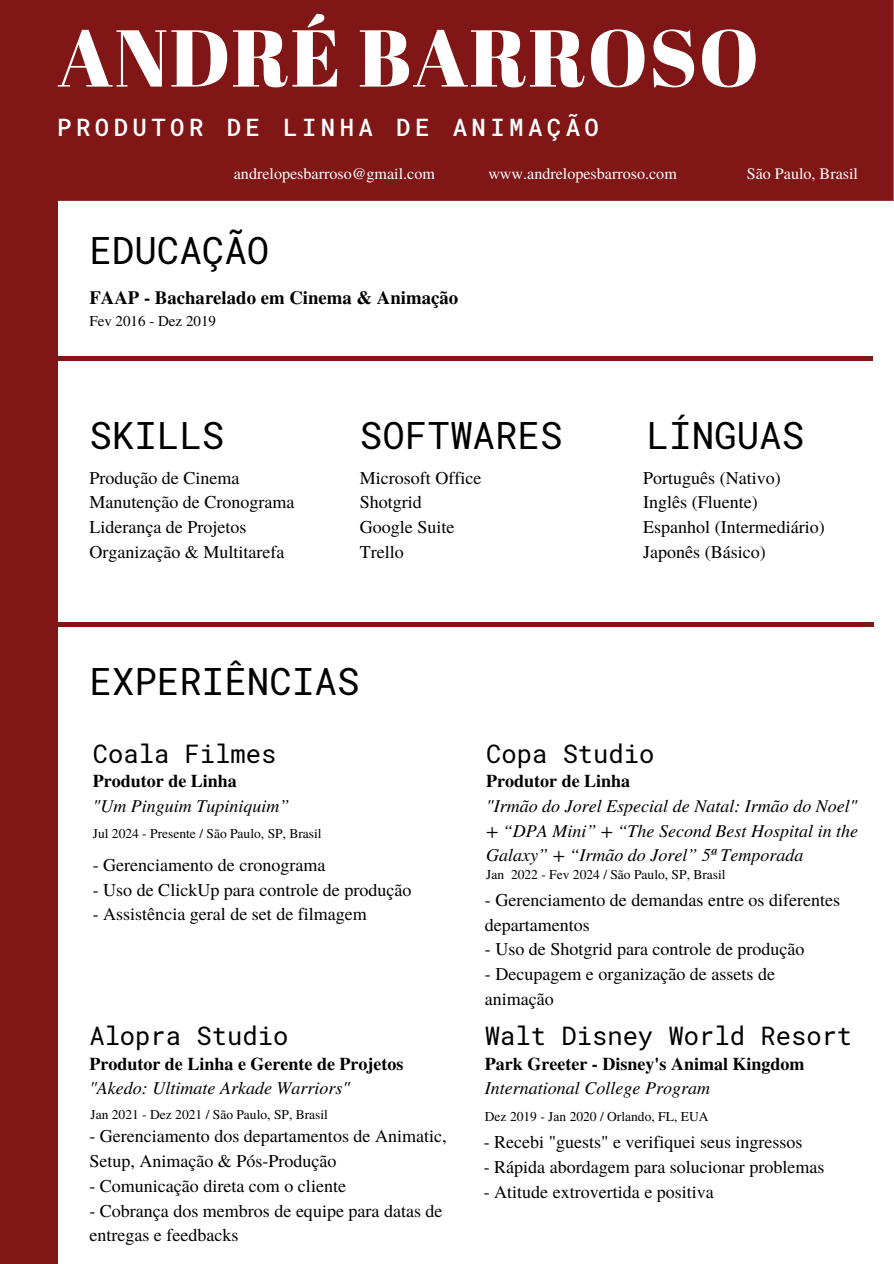
<style>
.page{position:relative;width:894px;height:1264px;background:#fff}
.page>*{position:absolute;margin:0;border:0;box-sizing:border-box;transform-origin:0 0}
.t1{font:80.4px "Abril Fatface";letter-spacing:.015em;color:#fff}
.t2{font:37.5px "Roboto Mono";color:#000}
.t3{font:25.5px "Roboto Mono";color:#000}
.t4{font:500 24px "Roboto Mono";letter-spacing:.185em;color:#fff}
.t5{font:700 18.75px "Te X Gyre Termes";color:#000}
.t6{font:18px/24.8px "Te X Gyre Termes";color:#000}
.t7{font:italic 18px/24.8px "Te X Gyre Termes";color:#000}
.t8{font:700 18px/24.8px "Te X Gyre Termes";color:#000}
.t9{font:16.05px "Te X Gyre Termes";color:#fff}
.t10{font:15px "Te X Gyre Termes";color:#000}
.t11{font:13.5px "Te X Gyre Termes";color:#000}
.s1{font-weight:700;font-style:normal}
.s2{font-weight:400;font-style:italic}
</style>
<div class="page">
<div style="left:0;top:0;width:893px;height:201px;background:#801616"></div>
<div style="left:0;top:0;width:57px;height:1263px;background:#801616"></div>
<hr style="left:0;top:357px;width:872px;height:4px;background:#801616">
<hr style="left:0;top:623px;width:872px;height:3px;background:#801616">
<h1 class="t1" style="left:57px;top:1px;width:703px">ANDRÉ BARROSO</h1>
<h5 class="t4" style="left:57px;top:110px;width:543px">PRODUTOR DE LINHA DE ANIMAÇÃO</h5>
<h3 class="t9" style="left:234px;top:162px;width:202px">andrelopesbarroso@gmail.com</h3>
<h6 class="t9" style="left:488px;top:162px;width:190px">www.andrelopesbarroso.com</h6>
<h6 class="t2" style="left:89px;top:224px;width:181px">EDUCAÇÃO</h6>
<h6 class="t5" style="left:89px;top:283px;width:370px">FAAP - Bacharelado em Cinema &amp; Animação</h6>
<h6 class="t10" style="left:89px;top:310px;width:128px">Fev 2016 - Dez 2019</h6>
<h5 class="t9" style="left:746px;top:162px;width:113px">São Paulo, Brasil</h5>
<h2 class="t2" style="left:89px;top:409px;width:136px">SKILLS</h2>
<h4 class="t2" style="left:360px;top:409px;width:204px">SOFTWARES</h4>
<h5 class="t2" style="left:646px;top:409px;width:159px">LÍNGUAS</h5>
<h2 class="t6" style="left:89px;top:464px;width:206px">Produção de Cinema<br>Manutenção de Cronograma<br>Liderança de Projetos<br>Organização &amp; Multitarefa</h2>
<h2 class="t6" style="left:360px;top:464px;width:123px">Microsoft Office<br>Shotgrid<br>Google Suite<br>Trello</h2>
<h2 class="t6" style="left:643px;top:464px;width:183px">Português (Nativo)<br>Inglês (Fluente)<br>Espanhol (Intermediário)<br>Japonês (Básico)</h2>
<h5 class="t2" style="left:89px;top:655px;width:271px">EXPERIÊNCIAS</h5>
<p class="t3" style="left:93px;top:735px;width:185px">Coala Filmes</p>
<p class="t7" style="left:93px;top:767px;width:198px"><span class="s1">Produtor de Linha<br></span>"Um Pinguim Tupiniquim”</p>
<h5 class="t11" style="left:93px;top:823px;width:230px">Jul 2024 - Presente / São Paulo, SP, Brasil</h5>
<h5 class="t6" style="left:93px;top:851px;width:234px">- Gerenciamento de cronograma</h5>
<h5 class="t6" style="left:93px;top:876px;width:320px">- Uso de ClickUp para controle de produção</h5>
<h5 class="t6" style="left:93px;top:901px;width:275px">- Assistência geral de set de filmagem</h5>
<h5 class="t3" style="left:89px;top:1018px;width:200px">Alopra Studio</h5>
<h5 class="t8" style="left:89px;top:1050px;width:315px">Produtor de Linha e Gerente de Projetos <span class="s2">"Akedo: Ultimate Arkade Warriors"</span></h5>
<h2 class="t6" style="left:89px;top:1122px;width:358px">- Gerenciamento dos departamentos de Animatic,<br>Setup, Animação &amp; Pós-Produção</h2>
<h2 class="t6" style="left:89px;top:1172px;width:258px">- Comunicação direta com o cliente</h2>
<h2 class="t6" style="left:89px;top:1197px;width:354px">- Cobrança dos membros de equipe para datas de entregas e feedbacks</h2>
<h4 class="t11" style="left:90px;top:1105px;width:239px">Jan 2021 - Dez 2021 / São Paulo, SP, Brasil</h4>
<h4 class="t3" style="left:486px;top:735px;width:170px">Copa Studio</h4>
<h4 class="t7" style="left:486px;top:767px;width:373px"><span class="s1">Produtor de Linha<br></span>"Irmão do Jorel Especial de Natal: Irmão do Noel" + “DPA Mini” + “The Second Best Hospital in the Galaxy” + “Irmão do Jorel” 5ª Temporada</h4>
<h5 class="t6" style="left:484px;top:886px;width:356px">- Gerenciamento de demandas entre os diferentes departamentos</h5>
<h5 class="t6" style="left:484px;top:935px;width:321px">- Uso de Shotgrid para controle de produção</h5>
<h5 class="t6" style="left:484px;top:960px;width:291px">- Decupagem e organização de assets de animação</h5>
<h5 class="t11" style="left:486px;top:864px;width:241px">Jan 2022 - Fev 2024 / São Paulo, SP, Brasil</h5>
<p class="t3" style="left:484px;top:1018px;width:369px">Walt Disney World Resort</p>
<h5 class="t8" style="left:484px;top:1050px;width:321px">Park Greeter - Disney's Animal Kingdom<br><span class="s2">International College Program</span></h5>
<p class="t6" style="left:483px;top:1128px;width:320px">- Recebi "guests" e verifiquei seus ingressos</p>
<p class="t6" style="left:483px;top:1153px;width:342px">- Rápida abordagem para solucionar problemas</p>
<p class="t6" style="left:483px;top:1178px;width:231px">- Atitude extrovertida e positiva</p>
<h5 class="t11" style="left:484px;top:1106px;width:225px">Dez 2019 - Jan 2020 / Orlando, FL, EUA</h5>
</div>
